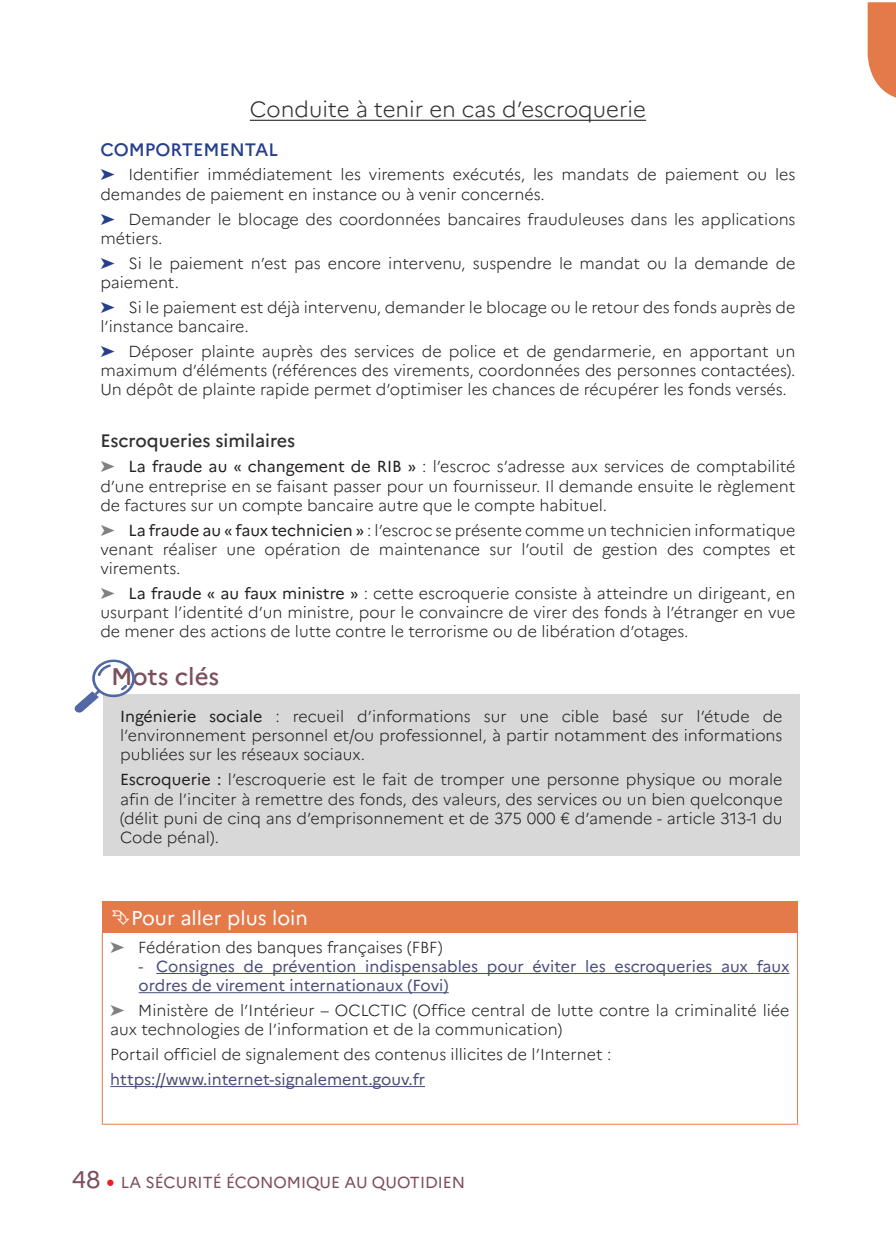
<style>
.page{position:relative;width:896px;height:1248px;background:#fff}
.page>*{position:absolute;margin:0;border:0;box-sizing:border-box;transform-origin:0 0}
.t1{font:500 24px "Marianne";letter-spacing:-.005em;color:#7d4e5b}
.SURTITRE1{font:300 22px "Marianne";color:#312f30}
.t2{font:20px "Marianne";color:#fff}
.SURTITRE-Texte_coura{font:500 18px "Marianne";color:#312f30}
.SOUS-TITRE2-couleurs{font:500 18px "Marianne";color:#253f8e}
.TEXTE_COURANT_FICHE{font:300 16px/19.2px "Marianne";color:#231f20;text-align:justify}
.enumeration-NIV2{font:16px/19.2px "Marianne";color:#484d7a}
.TEXTE_COURANT_FICHE-2{font:16px "Marianne";color:#484d7a}
.t3{font:16px "Marianne";color:#7d4e5b}
.s1{font-weight:400}
.s2{font-weight:300;color:#231f20}
.s3{font-size:24px}
.s4{font-family:"Minion Pro";font-size:24px;color:#ee1d23}
</style>
<div class="page">
<hr style="left:250px;top:120px;width:396px;height:1px;background:#0d0d0d">
<div style="left:103px;top:693px;width:696px;height:162px;background:#d8d8d8"></div>
<hr style="left:103px;top:692px;width:696px;height:2px;background:#fff">
<svg style="left:75px;top:659px;width:60px;height:53px"></svg>
<div style="left:102px;top:901px;width:695px;height:31px;background:#e4794a"></div>
<hr style="left:102px;top:932px;width:1px;height:191px;background:#e4794a">
<hr style="left:797px;top:932px;width:1px;height:191px;background:#e4794a">
<hr style="left:102px;top:1123px;width:696px;height:1px;background:#e4794a">
<hr style="left:156px;top:973px;width:633px;height:1px;background:#484d7a">
<hr style="left:139px;top:992px;width:310px;height:1px;background:#484d7a">
<hr style="left:110px;top:1086px;width:315px;height:1px;background:#484d7a">
<svg style="left:867px;top:2px;width:29px;height:96px;background:#e78c64"></svg>
<p class="SURTITRE1" style="left:250px;top:96px;width:398px">Conduite à tenir en cas d’escroquerie</p>
<p class="SOUS-TITRE2-couleurs" style="left:100px;top:138px;width:179px">COMPORTEMENTAL</p>
<p class="TEXTE_COURANT_FICHE" style="left:100px;top:165px;width:696px;text-indent:28px">Identifier immédiatement les virements exécutés, les mandats de paiement ou les demandes de paiement en instance ou à venir concernés.</p>
<p class="TEXTE_COURANT_FICHE" style="left:100px;top:209px;width:697px;text-indent:28px">Demander le blocage des coordonnées bancaires frauduleuses dans les applications métiers.</p>
<p class="TEXTE_COURANT_FICHE" style="left:100px;top:253px;width:697px;text-indent:28px">Si le paiement n’est pas encore intervenu, suspendre le mandat ou la demande de paiement.</p>
<p class="TEXTE_COURANT_FICHE" style="left:100px;top:297px;width:696px;text-indent:28px">Si le paiement est déjà intervenu, demander le blocage ou le retour des fonds auprès de l’instance bancaire.</p>
<p class="TEXTE_COURANT_FICHE" style="left:100px;top:341px;width:697px;text-indent:28px">Déposer plainte auprès des services de police et de gendarmerie, en apportant un maximum d’éléments (références des virements, coordonnées des personnes contactées).<br>Un dépôt de plainte rapide permet d’optimiser les chances de récupérer les fonds versés.</p>
<p class="SURTITRE-Texte_coura" style="left:100px;top:430px;width:196px">Escroqueries similaires</p>
<p class="TEXTE_COURANT_FICHE" style="left:100px;top:457px;width:697px;text-indent:28px"><span class="s1">La fraude au « changement de RIB »</span> : l’escroc s’adresse aux services de comptabilité d’une entreprise en se faisant passer pour un fournisseur. Il demande ensuite le règlement de factures sur un compte bancaire autre que le compte habituel.</p>
<p class="TEXTE_COURANT_FICHE" style="left:100px;top:520px;width:697px;text-indent:28px"><span class="s1">La fraude au « faux technicien »</span> : l’escroc se présente comme un technicien informatique venant réaliser une opération de maintenance sur l’outil de gestion des comptes et virements.</p>
<p class="TEXTE_COURANT_FICHE" style="left:100px;top:583px;width:697px;text-indent:28px"><span class="s1">La fraude « au faux ministre »</span> : cette escroquerie consiste à atteindre un dirigeant, en usurpant l’identité d’un ministre, pour le convaincre de virer des fonds à l’étranger en vue de mener des actions de lutte contre le terrorisme ou de libération d’otages.</p>
<p class="t1" style="left:111px;top:661px;width:110px">Mots clés</p>
<p class="TEXTE_COURANT_FICHE" style="left:120px;top:706px;width:664px"><span class="s1">Ingénierie sociale</span> : recueil d’informations sur une cible basé sur l’étude de l’environnement personnel et/ou professionnel, à partir notamment des informations publiées sur les réseaux sociaux.</p>
<p class="TEXTE_COURANT_FICHE" style="left:120px;top:770px;width:664px"><span class="s1">Escroquerie :</span> l’escroquerie est le fait de tromper une personne physique ou morale afin de l’inciter à remettre des fonds, des valeurs, des services ou un bien quelconque (délit puni de cinq ans d’emprisonnement et de 375 000 € d’amende - article 313-1 du Code pénal).</p>
<p class="t2" style="left:131px;top:905px;width:178px">Pour aller plus loin</p>
<p class="TEXTE_COURANT_FICHE" style="left:138px;top:937px;width:306px">Fédération des banques françaises (FBF)</p>
<p class="enumeration-NIV2" style="left:139px;top:956px;width:652px"><span class="s2">-</span> Consignes de prévention indispensables pour éviter les escroqueries aux faux ordres de virement internationaux (Fovi)</p>
<p class="TEXTE_COURANT_FICHE" style="left:110px;top:1000px;width:681px;text-indent:28px">Ministère de l’Intérieur – OCLCTIC (Office central de lutte contre la criminalité liée aux technologies de l’information et de la communication)</p>
<p class="TEXTE_COURANT_FICHE" style="left:110px;top:1044px;width:502px">Portail officiel de signalement des contenus illicites de l’Internet :</p>
<p class="TEXTE_COURANT_FICHE-2" style="left:110px;top:1069px;width:316px">https://www.internet-signalement.gouv.fr</p>
<p class="t3" style="left:72px;top:1172px;width:395px"><span class="s3">48</span> <span class="s4">•</span> LA SÉCURITÉ ÉCONOMIQUE AU QUOTIDIEN</p>
</div>
